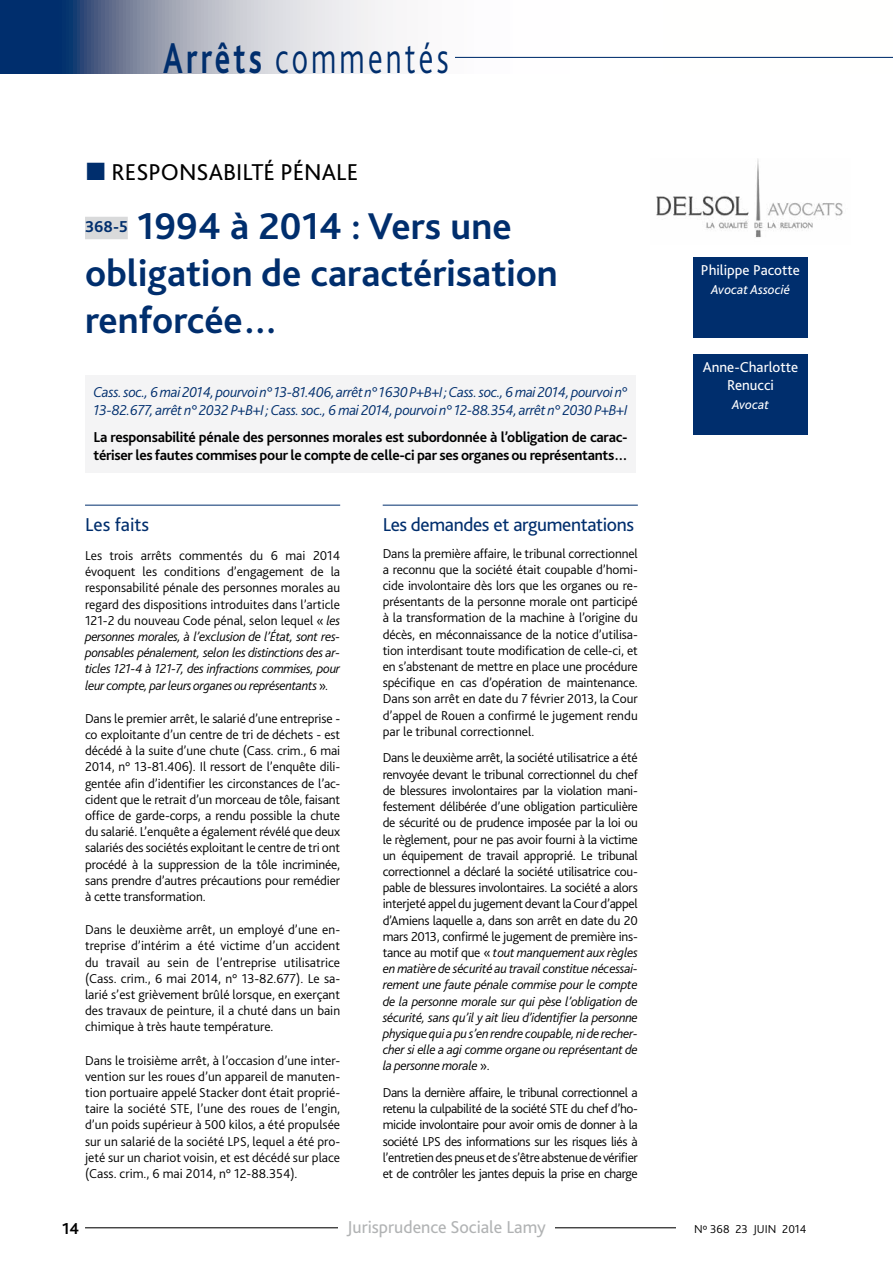
<style>
.page{position:relative;width:893px;height:1263px;background:#fff}
.page>*{position:absolute;margin:0;border:0;box-sizing:border-box;transform-origin:0 0}
.t1{font:300 45px "Bliss 2";letter-spacing:.1em;color:#002e6d;scale:.7 1}
.t2{font:700 39px/46.8px "Bliss 2";color:#002e6d}
.t3{font:24px "Bliss 2";color:#000}
.t4{font:19.5px "Bliss 2";letter-spacing:-.02em;color:#002e6d}
.t5{font:19.5px "Bliss 2";color:#002e6d}
.t6{font:18px "Bliss 2";color:#b1b3b4}
.t7{font:700 16.5px "Bliss 2";color:#002e6d}
.t8{font:700 16.5px "Bliss 2";color:#000}
.t9{font:italic 300 15px/18px "Bliss 2";letter-spacing:-.025em;color:#002e6d}
.t10{font:700 15px/18px "Bliss 2";letter-spacing:-.02em;color:#000}
.t11{font:15px/18px "Bliss 2";color:#fff;text-align:center}
.t12{font:300 13.5px/16.2px "Bliss 2";color:#000;text-align:justify}
.t13{font:italic 13.5px "Bliss 2";color:#fff}
.t14{font:300 12px "Bliss 2";color:#000}
.s1{font-weight:700}
.s2{font-style:italic}
</style>
<div class="page">
<svg style="left:0;top:0;width:893px;height:73px"></svg>
<hr style="left:455px;top:57px;width:438px;height:1px;background:#002e6d">
<hr style="left:85px;top:1227px;width:682px;height:1px;background:#000">
<div style="left:676px;top:1220px;width:132px;height:15px;background:#fff"></div>
<div style="left:338px;top:1214px;width:217px;height:21px;background:#fff"></div>
<img style="left:656px;top:158px;width:187px;height:80px">
<div style="left:85px;top:375px;width:551px;height:97px;background:#f4f4f5"></div>
<div style="left:693px;top:257px;width:115px;height:81px;background:#002e6d"></div>
<hr style="left:85px;top:505px;width:255px;height:1px;background:#002e6d">
<hr style="left:383px;top:505px;width:255px;height:1px;background:#002e6d">
<div style="left:85px;top:217px;width:43px;height:22px;background:#d9dadb"></div>
<div style="left:693px;top:354px;width:115px;height:81px;background:#002e6d"></div>
<h1 class="t1" style="left:163px;top:30px;width:409px"><span class="s1">Arrêts</span> commentés</h1>
<h3 class="t3" style="left:112px;top:157px;width:248px">RESPONSABILTÉ PÉNALE</h3>
<h2 class="t2" style="left:85px;top:202px;width:474px;text-indent:52px">1994 à 2014 : Vers une obligation de caractérisation renforcée…</h2>
<p class="t7" style="left:85px;top:216px;width:44px">368-5</p>
<p class="t9" style="left:94px;top:383px;width:535px">Cass. soc., 6 mai 2014, pourvoi n° 13-81.406, arrêt n° 1630P+B+I ; Cass. soc., 6 mai 2014, pourvoi n°<br>13-82.677, arrêt n° 2032 P+B+I ; Cass. soc., 6 mai 2014, pourvoi n° 12-88.354, arrêt n° 2030 P+B+I</p>
<p class="t10" style="left:94px;top:427px;width:535px">La responsabilité pénale des personnes morales est subordonnée à l’obligation de carac&shy;tériser les fautes commises pour le compte de celle-ci par ses organes ou représentants…</p>
<h3 class="t5" style="left:85px;top:512px;width:66px">Les faits</h3>
<p class="t12" style="left:85px;top:547px;width:257px">Les trois arrêts commentés du 6 mai 2014 évoquent les conditions d’engagement de la responsabilité pénale des personnes morales au regard des dispositions introduites dans l’article 121-2 du nouveau Code pénal, selon lequel « <span class="s2">les personnes morales, à l’exclusion de l’État, sont res&shy;ponsables pénalement, selon les distinctions des ar&shy;ticles 121-4 à 121-7, des infractions commises, pour leur compte, par leurs organes ou représentants</span> »<span class="s2">.</span></p>
<p class="t12" style="left:85px;top:710px;width:257px">Dans le premier arrêt, le salarié d’une entreprise - co exploitante d’un centre de tri de déchets - est décédé à la suite d’une chute (Cass. crim., 6 mai 2014, n° 13-81.406). Il ressort de l’enquête dili&shy;gentée afin d’identifier les circonstances de l’ac&shy;cident que le retrait d’un morceau de tôle, faisant office de garde-corps, a rendu possible la chute du salarié. L’enquête a également révélé que deux salariés des sociétés exploitant le centre de tri ont procédé à la suppression de la tôle incriminée, sans prendre d’autres précautions pour remédier à cette transformation.</p>
<p class="t12" style="left:85px;top:921px;width:257px">Dans le deuxième arrêt, un employé d’une en&shy;treprise d’intérim a été victime d’un accident du travail au sein de l’entreprise utilisatrice (Cass. crim., 6 mai 2014, n° 13-82.677). Le sa&shy;larié s’est grièvement brûlé lorsque, en exerçant des travaux de peinture, il a chuté dans un bain chimique à très haute température.</p>
<p class="t12" style="left:85px;top:1051px;width:257px">Dans le troisième arrêt, à l’occasion d’une inter&shy;vention sur les roues d’un appareil de manuten&shy;tion portuaire appelé Stacker dont était proprié&shy;taire la société STE, l’une des roues de l’engin, d’un poids supérieur à 500 kilos, a été propulsée sur un salarié de la société LPS, lequel a été pro&shy;jeté sur un chariot voisin, et est décédé sur place (Cass. crim., 6 mai 2014, n° 12-88.354).</p>
<h3 class="t4" style="left:383px;top:512px;width:253px">Les demandes et argumentations</h3>
<p class="t12" style="left:383px;top:545px;width:257px">Dans la première affaire, le tribunal correctionnel a reconnu que la société était coupable d’homi&shy;cide involontaire dès lors que les organes ou re&shy;présentants de la personne morale ont participé à la transformation de la machine à l’origine du décès, en méconnaissance de la notice d’utilisa&shy;tion interdisant toute modification de celle-ci, et en s’abstenant de mettre en place une procédure spécifique en cas d’opération de maintenance.<br>Dans son arrêt en date du 7 février 2013, la Cour d’appel de Rouen a confirmé le jugement rendu par le tribunal correctionnel.</p>
<p class="t12" style="left:383px;top:749px;width:257px">Dans le deuxième arrêt, la société utilisatrice a été renvoyée devant le tribunal correctionnel du chef de blessures involontaires par la violation mani&shy;festement délibérée d’une obligation particulière de sécurité ou de prudence imposée par la loi ou le règlement, pour ne pas avoir fourni à la victime un équipement de travail approprié. Le tribunal correctionnel a déclaré la société utilisatrice cou&shy;pable de blessures involontaires. La société a alors interjeté appel du jugement devant la Cour d’appel d’Amiens laquelle a, dans son arrêt en date du 20 mars 2013, confirmé le jugement de première ins&shy;tance au motif que « <span class="s2">tout manquement aux règles en matière de sécurité au travail constitue nécessai&shy;rement une faute pénale commise pour le compte de la personne morale sur qui pèse l’obligation de sécurité, sans qu’il y ait lieu d’identifier la personne physique qui a pu s’en rendre coupable, ni de recher&shy;cher si elle a agi comme organe ou représentant de la personne morale</span> ».</p>
<p class="t12" style="left:383px;top:1084px;width:257px">Dans la dernière affaire, le tribunal correctionnel a retenu la culpabilité de la société STE du chef d’ho&shy;micide involontaire pour avoir omis de donner à la société LPS des informations sur les risques liés à l’entretien des pneus et de s’être abstenue de vérifier et de contrôler les jantes depuis la prise en charge</p>
<p class="t11" style="left:701px;top:261px;width:101px">Philippe Pacotte</p>
<p class="t13" style="left:711px;top:281px;width:80px">Avocat Associé</p>
<p class="t11" style="left:703px;top:358px;width:97px">Anne-Charlotte<br>Renucci</p>
<p class="t13" style="left:732px;top:396px;width:39px">Avocat</p>
<p class="t8" style="left:62px;top:1218px;width:19px">14</p>
<h3 class="t6" style="left:347px;top:1216px;width:200px">Jurisprudence Sociale Lamy</h3>
<p class="t14" style="left:694px;top:1222px;width:114px">Nº 368 23 JUIN 2014</p>
</div>
